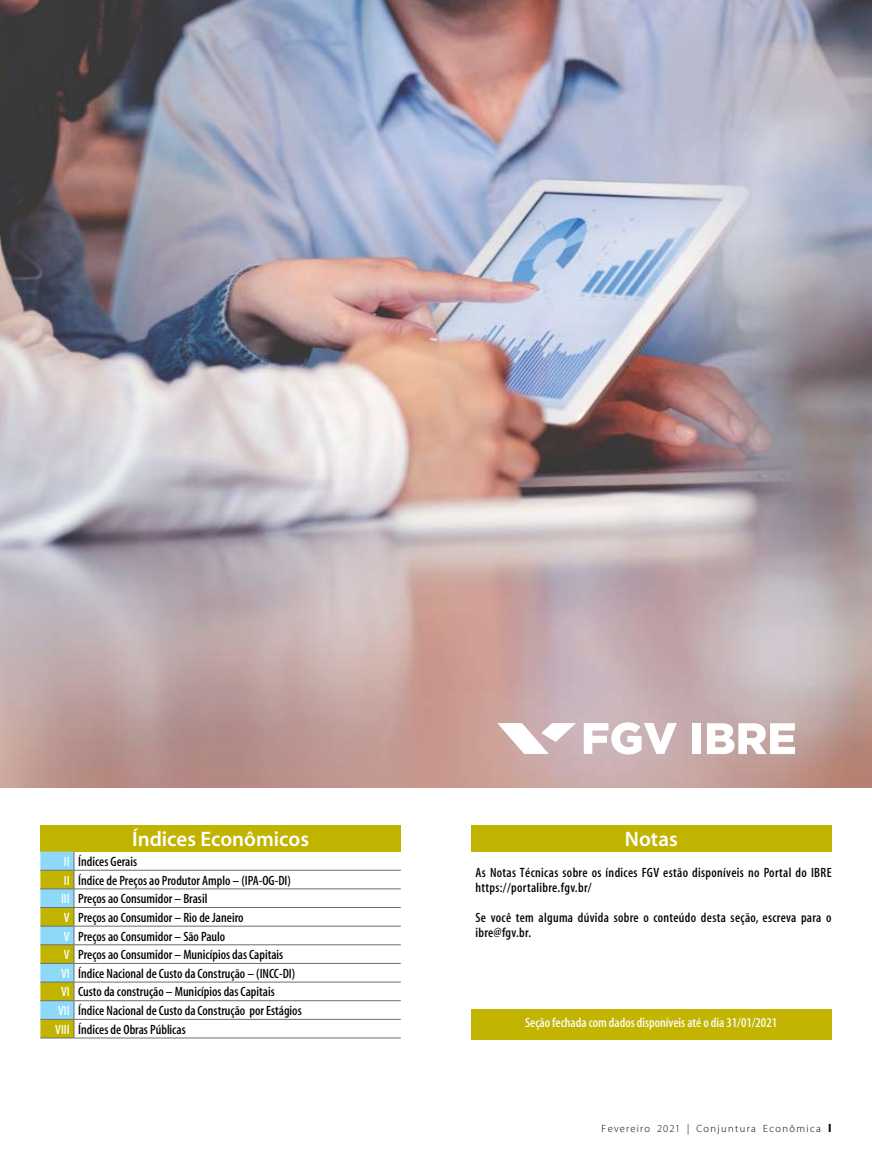
<style>
.page{position:relative;width:872px;height:1170px;background:#fff}
.page>*{position:absolute;margin:0;border:0;box-sizing:border-box;transform-origin:0 0}
.t1{font:21px "Adobe Corp ID Myriad Sb";color:#fff}
.t2{font:13.5px "Adobe Corp ID Myriad Pkg";color:#000}
.t3{font:13.5px/15px "Adobe Corp ID Myriad Pkg";letter-spacing:.025em;color:#000}
.t4{font:13.5px "Adobe Corp ID Myriad Pkg";color:#fff}
.t5{font:10.5px "Adobe Corp ID Myriad Lt";letter-spacing:.125em;color:#000}
.s1{color:#fff}
.s2{font-family:"Adobe Corp ID Myriad Bd";font-size:12px}
</style>
<div class="page">
<img style="left:0;top:0;width:872px;height:787px">
<div style="left:471px;top:1009px;width:360px;height:30px;background:#c2b400"></div>
<div style="left:40px;top:824px;width:361px;height:27px;background:#c1b400"></div>
<hr style="left:74px;top:869px;width:327px;height:1px;background:#6d6f71">
<hr style="left:74px;top:888px;width:327px;height:1px;background:#6d6f71">
<hr style="left:74px;top:907px;width:327px;height:1px;background:#6d6f71">
<hr style="left:74px;top:925px;width:327px;height:1px;background:#6d6f71">
<hr style="left:74px;top:944px;width:327px;height:1px;background:#6d6f71">
<hr style="left:74px;top:962px;width:327px;height:1px;background:#6d6f71">
<hr style="left:74px;top:981px;width:327px;height:1px;background:#6d6f71">
<hr style="left:74px;top:1000px;width:327px;height:1px;background:#6d6f71">
<hr style="left:74px;top:1018px;width:327px;height:1px;background:#6d6f71">
<hr style="left:74px;top:1037px;width:327px;height:1px;background:#6d6f71">
<svg style="left:40px;top:851px;width:35px;height:186px;background:#a5c07e"></svg>
<hr style="left:40px;top:1037px;width:34px;height:1px;background:#6d6f71">
<div style="left:471px;top:824px;width:360px;height:27px;background:#c1b400"></div>
<div style="left:692px;top:723px;width:9px;height:31px;background:#fff"></div>
<svg style="left:707px;top:723px;width:88px;height:31px"></svg>
<svg style="left:584px;top:722px;width:93px;height:32px"></svg>
<svg style="left:497px;top:723px;width:79px;height:30px"></svg>
<h1 class="t1" style="left:132px;top:828px;width:178px">Índices Econômicos</h1>
<p class="t2" style="left:64px;top:854px;width:75px"><span class="s1">II</span> Índices Gerais</p>
<p class="t2" style="left:64px;top:873px;width:228px"><span class="s1">II</span> Índice de Preços ao Produtor Amplo – (IPA-OG-DI)</p>
<p class="t2" style="left:61px;top:892px;width:148px"><span class="s1">III</span> Preços ao Consumidor – Brasil</p>
<p class="t2" style="left:64px;top:910px;width:181px"><span class="s1">V</span> Preços ao Consumidor – Rio de Janeiro</p>
<p class="t2" style="left:64px;top:929px;width:163px"><span class="s1">V</span> Preços ao Consumidor – São Paulo</p>
<p class="t2" style="left:64px;top:947px;width:221px"><span class="s1">V</span> Preços ao Consumidor – Municípios das Capitais</p>
<p class="t2" style="left:61px;top:966px;width:236px"><span class="s1">VI</span> Índice Nacional de Custo da Construção – (INCC-DI)</p>
<p class="t2" style="left:61px;top:985px;width:215px"><span class="s1">VI</span> Custo da construção – Municípios das Capitais</p>
<p class="t2" style="left:58px;top:1003px;width:245px"><span class="s1">VII</span> Índice Nacional de Custo da Construção por Estágios</p>
<p class="t2" style="left:55px;top:1022px;width:132px"><span class="s1">VIII</span> Índices de Obras Públicas</p>
<h1 class="t1" style="left:625px;top:828px;width:54px">Notas</h1>
<p class="t3" style="left:475px;top:865px;width:358px">As Notas Técnicas sobre os índices FGV estão disponíveis no Portal do IBRE https://portalibre.fgv.br/</p>
<p class="t3" style="left:475px;top:910px;width:357px">Se você tem alguma dúvida sobre o conteúdo desta seção, escreva para o ibre@fgv.br.</p>
<p class="t4" style="left:525px;top:1015px;width:253px">Seção fechada com dados disponíveis até o dia 31/01/2021</p>
<p class="t5" style="left:601px;top:1122px;width:231px">Fevereiro 2021 | Conjuntura Econômica <span class="s2">I</span></p>
</div>
